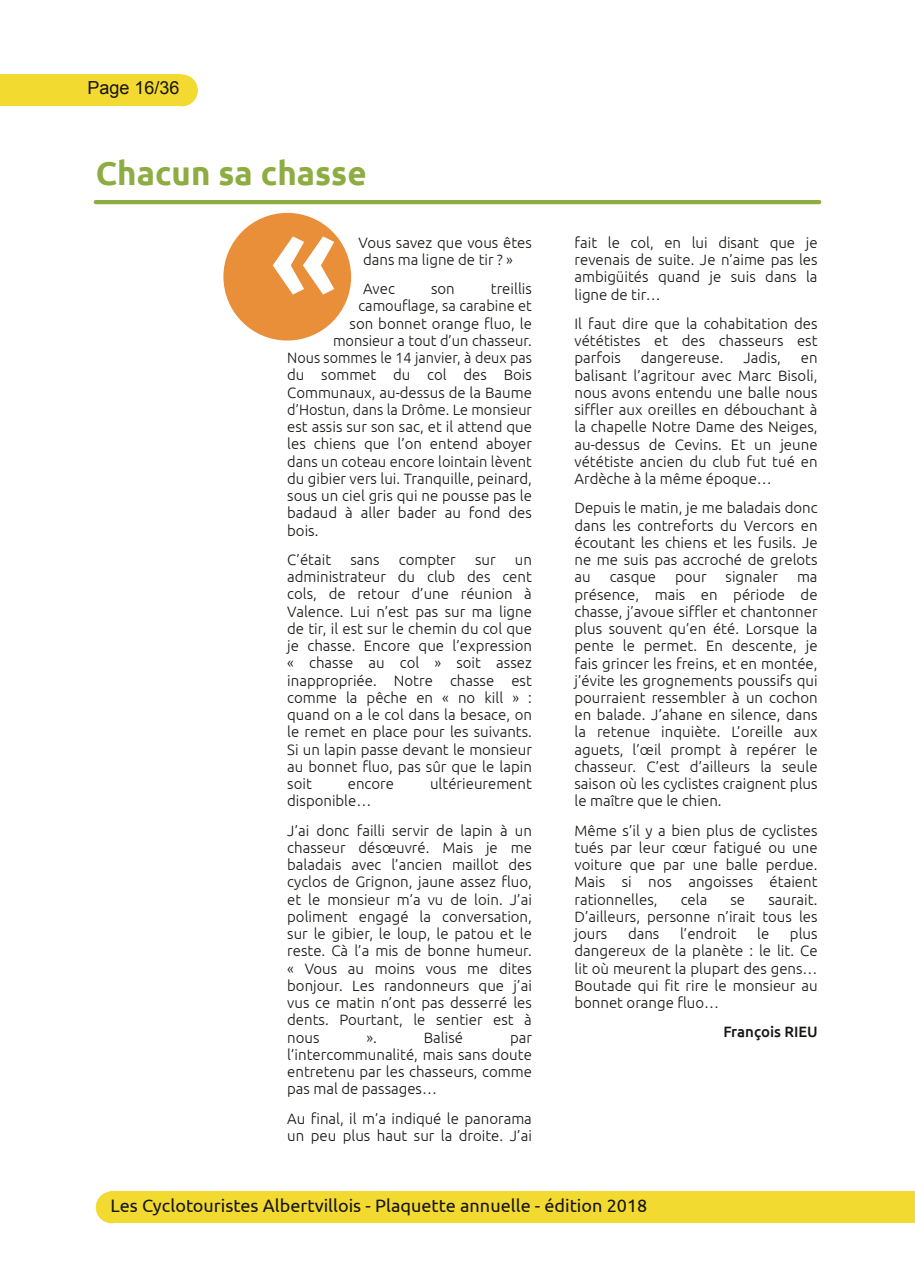
<style>
.page{position:relative;width:915px;height:1285px;background:#fff}
.page>*{position:absolute;margin:0;border:0;box-sizing:border-box;transform-origin:0 0}
.t1{font:500 126px "Ubuntu";color:#fff}
.t2{font:700 33px "Ubuntu";color:#8dad42}
.t3{font:18px "Ubuntu";color:#171513}
.t4{font:18px "Arial";color:#171513}
.t5{font:300 15px/17.2px "Ubuntu";color:#171513;text-align:justify}
.t6{font:300 15px "Ubuntu";color:#171513;scale:.96 1}
.t7{font:500 15px "Ubuntu";letter-spacing:-.005em;color:#171513}
</style>
<div class="page">
<div style="left:166px;top:74px;width:32px;height:32px;background:#f3da31;border-radius:50%"></div>
<div style="left:0;top:74px;width:181px;height:32px;background:#f3da31"></div>
<div style="left:96px;top:1191px;width:32px;height:31px;background:#f3da31;border-radius:50%"></div>
<div style="left:110px;top:1191px;width:804px;height:31px;background:#f3da31"></div>
<hr style="left:96px;top:200px;width:723px;height:4px;background:#8dad42">
<div style="left:223px;top:213px;width:128px;height:127px;background:#e98e39;border-radius:50%"></div>
<p class="t4" style="left:87px;top:78px;width:94px">Page 16/36</p>
<h2 class="t2" style="left:96px;top:154px;width:272px">Chacun sa chasse</h2>
<h1 class="t1" style="left:269px;top:184px;width:71px">«</h1>
<p class="t5" style="left:363px;top:233px;width:170px;text-indent:-4px">Vous savez que vous êtes dans ma ligne de tir ? »</p>
<p class="t5" style="left:363px;top:280px;width:33px">Avec</p>
<p class="t5" style="left:431px;top:280px;width:25px">son</p>
<p class="t5" style="left:490px;top:280px;width:43px">treillis</p>
<p class="t5" style="left:358px;top:297px;width:175px">camouflage, sa carabine et</p>
<p class="t5" style="left:349px;top:314px;width:184px">son bonnet orange fluo, le</p>
<p class="t5" style="left:333px;top:331px;width:200px">monsieur a tout d’un chasseur.</p>
<p class="t6" style="left:287px;top:349px;width:256px">Nous sommes le 14 janvier, à deux pas</p>
<p class="t5" style="left:287px;top:366px;width:246px">du sommet du col des Bois</p>
<p class="t5" style="left:287px;top:383px;width:246px">Communaux, au-dessus de la Baume</p>
<p class="t5" style="left:287px;top:400px;width:246px">d’Hostun, dans la Drôme. Le monsieur</p>
<p class="t5" style="left:287px;top:418px;width:246px">est assis sur son sac, et il attend que</p>
<p class="t5" style="left:287px;top:435px;width:246px">les chiens que l’on entend aboyer</p>
<p class="t5" style="left:287px;top:452px;width:246px">dans un coteau encore lointain lèvent</p>
<p class="t5" style="left:287px;top:469px;width:246px">du gibier vers lui. Tranquille, peinard,</p>
<p class="t5" style="left:287px;top:487px;width:246px">sous un ciel gris qui ne pousse pas le</p>
<p class="t5" style="left:287px;top:504px;width:246px">badaud à aller bader au fond des</p>
<p class="t5" style="left:287px;top:521px;width:33px">bois.</p>
<p class="t5" style="left:287px;top:550px;width:45px">C’était</p>
<p class="t5" style="left:350px;top:550px;width:31px">sans</p>
<p class="t5" style="left:399px;top:550px;width:58px">compter</p>
<p class="t5" style="left:475px;top:550px;width:22px">sur</p>
<p class="t5" style="left:287px;top:550px;width:246px;text-indent:227px">un administrateur du club des cent cols, de retour d’une réunion à Valence. Lui n’est pas sur ma ligne de tir, il est sur le chemin du col que je chasse. Encore que l’expression « chasse au col » soit assez inappropriée. Notre chasse est comme la pêche en « no kill » : quand on a le col dans la besace, on le remet en place pour les suivants.<br>Si un lapin passe devant le monsieur au bonnet fluo, pas sûr que le lapin soit</p>
<p class="t5" style="left:348px;top:774px;width:48px">encore</p>
<p class="t5" style="left:430px;top:774px;width:103px">ultérieurement</p>
<p class="t5" style="left:287px;top:786px;width:246px;line-height:29.2px">disponible…<br>J’ai donc failli servir de lapin à un</p>
<p class="t5" style="left:287px;top:838px;width:246px">chasseur désœuvré. Mais je me baladais avec l’ancien maillot des cyclos de Grignon, jaune assez fluo, et le monsieur m’a vu de loin. J’ai poliment engagé la conversation, sur le gibier, le loup, le patou et le reste. Cà l’a mis de bonne humeur. « Vous au moins vous me dites bonjour. Les randonneurs que j’ai vus ce matin n’ont pas desserré les dents. Pourtant, le sentier est à nous</p>
<p class="t5" style="left:366px;top:1028px;width:12px">».</p>
<p class="t5" style="left:423px;top:1028px;width:41px">Balisé</p>
<p class="t5" style="left:287px;top:1028px;width:246px;text-indent:223px">par l’intercommunalité, mais sans doute entretenu par les chasseurs, comme pas mal de passages…</p>
<p class="t5" style="left:287px;top:1109px;width:246px">Au final, il m’a indiqué le panorama un peu plus haut sur la droite. J’ai</p>
<p class="t5" style="left:574px;top:233px;width:244px">fait le col, en lui disant que je revenais de suite. Je n’aime pas les ambigüités quand je suis dans la ligne de tir…</p>
<p class="t5" style="left:574px;top:314px;width:244px">Il faut dire que la cohabitation des vététistes et des chasseurs est parfois</p>
<p class="t5" style="left:640px;top:349px;width:84px">dangereuse.</p>
<p class="t5" style="left:743px;top:349px;width:39px">Jadis,</p>
<p class="t5" style="left:574px;top:349px;width:244px;text-indent:226px">en balisant l’agritour avec Marc Bisoli, nous avons entendu une balle nous siffler aux oreilles en débouchant à la chapelle Notre Dame des Neiges, au-dessus de Cevins. Et un jeune vététiste ancien du club fut tué en Ardèche à la même époque…</p>
<p class="t5" style="left:574px;top:499px;width:244px">Depuis le matin, je me baladais donc dans les contreforts du Vercors en écoutant les chiens et les fusils. Je ne me suis pas accroché de grelots au</p>
<p class="t5" style="left:609px;top:568px;width:48px">casque</p>
<p class="t5" style="left:675px;top:568px;width:33px">pour</p>
<p class="t5" style="left:725px;top:568px;width:54px">signaler</p>
<p class="t5" style="left:574px;top:568px;width:244px;text-indent:222px">ma présence, mais en période de chasse, j’avoue siffler et chantonner plus souvent qu’en été. Lorsque la pente le permet. En descente, je fais grincer les freins, et en montée, j’évite les grognements poussifs qui pourraient ressembler à un cochon en balade. J’ahane en silence, dans la retenue inquiète. L’oreille aux aguets, l’œil prompt à repérer le chasseur. C’est d’ailleurs la seule saison où les cyclistes craignent plus le maître que le chien.</p>
<p class="t5" style="left:574px;top:821px;width:244px">Même s’il y a bien plus de cyclistes tués par leur cœur fatigué ou une voiture que par une balle perdue.<br>Mais si nos angoisses étaient rationnelles,</p>
<p class="t5" style="left:680px;top:890px;width:28px">cela</p>
<p class="t5" style="left:730px;top:890px;width:16px">se</p>
<p class="t5" style="left:574px;top:890px;width:244px;text-indent:194px">saurait.<br>D’ailleurs, personne n’irait tous les jours</p>
<p class="t5" style="left:574px;top:924px;width:244px;text-indent:215px">plus dangereux de la planète : le lit. Ce lit où meurent la plupart des gens… Boutade qui fit rire le monsieur au bonnet orange fluo…</p>
<p class="t7" style="left:723px;top:1023px;width:96px">François RIEU</p>
<p class="t5" style="left:627px;top:924px;width:33px">dans</p>
<p class="t5" style="left:679px;top:924px;width:58px">l’endroit</p>
<p class="t5" style="left:757px;top:924px;width:14px">le</p>
<p class="t3" style="left:111px;top:1194px;width:538px">Les Cyclotouristes Albertvillois - Plaquette annuelle - édition 2018</p>
</div>
